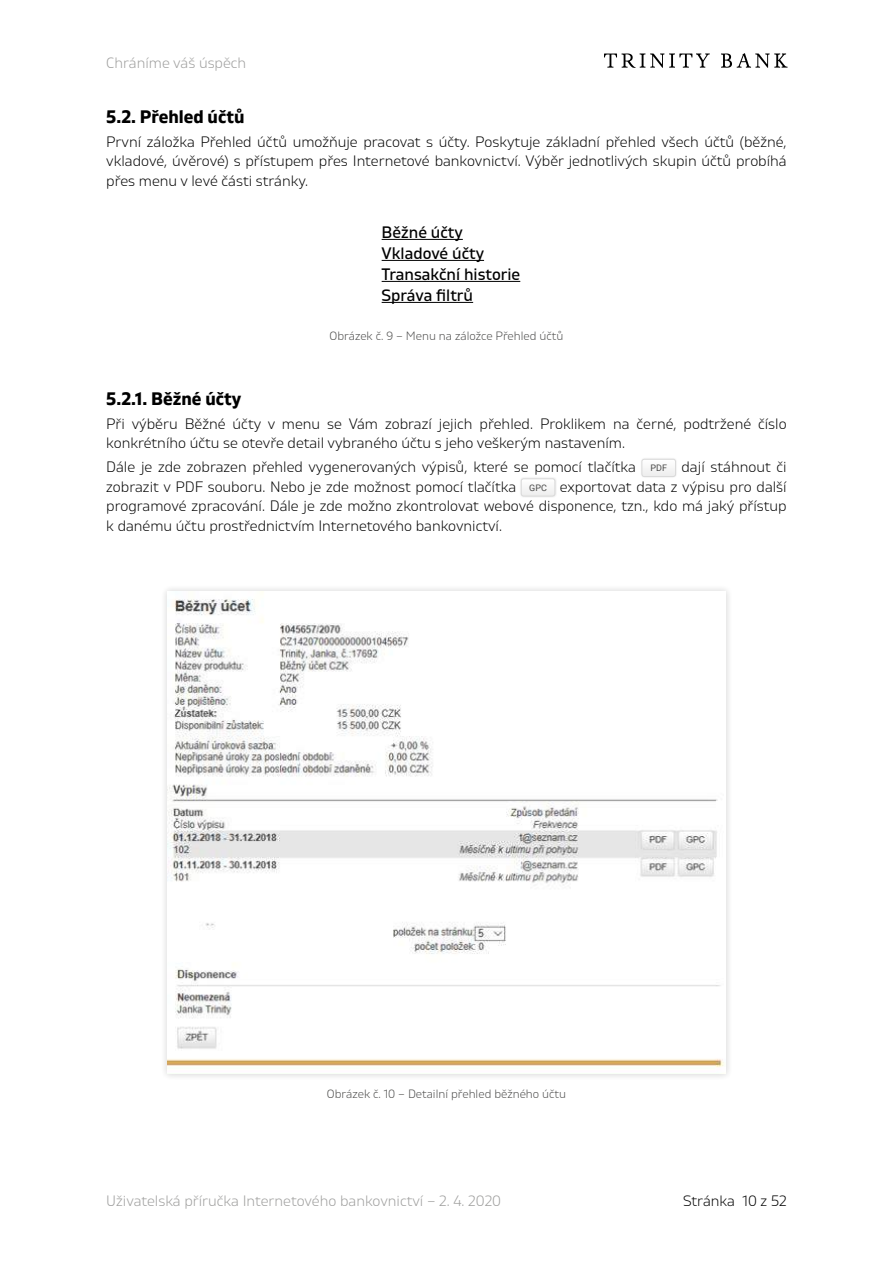
<style>
.page{position:relative;width:893px;height:1263px;background:#fff}
.page>*{position:absolute;margin:0;border:0;box-sizing:border-box;transform-origin:0 0}
.t1{font:700 18px "Gilam";color:#000}
.t2{font:16.5px/21px "Gilam";color:#000}
.t3{font:300 15px/19.5px "Gilam";color:#000;text-align:justify}
.t4{font:300 15px "Gilam";color:#9d9d9c}
.t5{font:300 12px "Gilam";color:#4a4a49}
.s1{font-family:"Roboto";font-weight:400;font-size:9px;color:#4a4a49}
</style>
<div class="page">
<svg style="left:721px;top:53px;width:66px;height:15px"></svg>
<svg style="left:604px;top:53px;width:106px;height:15px"></svg>
<div style="left:640px;top:457px;width:37px;height:22px;background:#f3f3f3"></div>
<div style="left:642px;top:459px;width:34px;height:18px;border:1px solid #dadada;border-radius:2px"></div>
<div style="left:519px;top:477px;width:38px;height:21px;background:#000;opacity:.1"></div>
<svg style="left:521px;top:479px;width:34px;height:17px"></svg>
<div style="left:521px;top:479px;width:34px;height:17px;border:1px solid #dadada;border-radius:2px"></div>
<hr style="left:382px;top:239px;width:81px;height:1px;background:#000">
<hr style="left:382px;top:260px;width:102px;height:1px;background:#000">
<hr style="left:382px;top:281px;width:138px;height:1px;background:#000">
<hr style="left:382px;top:302px;width:91px;height:1px;background:#000">
<div style="left:160px;top:584px;width:573px;height:497px;background:#000;opacity:.15"></div>
<img style="left:167px;top:599px;width:556px;height:468px">
<p class="t4" style="left:106px;top:51px;width:141px">Chráníme váš úspěch</p>
<p class="t1" style="left:106px;top:104px;width:140px">5.2. Přehled účtů</p>
<p class="t3" style="left:106px;top:131px;width:682px">První záložka Přehled účtů umožňuje pracovat s účty. Poskytuje základní přehled všech účtů (běžné, vkladové, úvěrové) s přístupem přes Internetové bankovnictví. Výběr jednotlivých skupin účtů probíhá přes menu v levé části stránky.</p>
<p class="t2" style="left:382px;top:221px;width:140px">Běžné účty<br>Vkladové účty<br>Transakční historie<br>Správa filtrů</p>
<p class="t5" style="left:330px;top:327px;width:235px">Obrázek č. 9 – Menu na záložce Přehled účtů</p>
<p class="t1" style="left:106px;top:386px;width:137px">5.2.1. Běžné účty</p>
<p class="t3" style="left:106px;top:413px;width:682px">Při výběru Běžné účty v menu se Vám zobrazí jejich přehled. Proklikem na černé, podtržené číslo konkrétního účtu se otevře detail vybraného účtu s jeho veškerým nastavením.</p>
<p class="t3" style="left:106px;top:456px;width:682px">Dále je zde zobrazen přehled vygenerovaných výpisů, které se pomocí tlačítka <span class="s1">PDF</span> dají stáhnout či zobrazit v PDF souboru. Nebo je zde možnost pomocí tlačítka <span class="s1">GPC</span> exportovat data z výpisu pro další programové zpracování. Dále je zde možno zkontrolovat webové disponence, tzn., kdo má jaký přístup k danému účtu prostřednictvím Internetového bankovnictví.</p>
<p class="t5" style="left:327px;top:1085px;width:241px">Obrázek č. 10 – Detailní přehled běžného účtu</p>
<p class="t4" style="left:106px;top:1189px;width:396px">Uživatelská příručka Internetového bankovnictví – 2. 4. 2020</p>
<p class="t3" style="left:683px;top:1190px;width:105px">Stránka 10 z 52</p>
</div>
